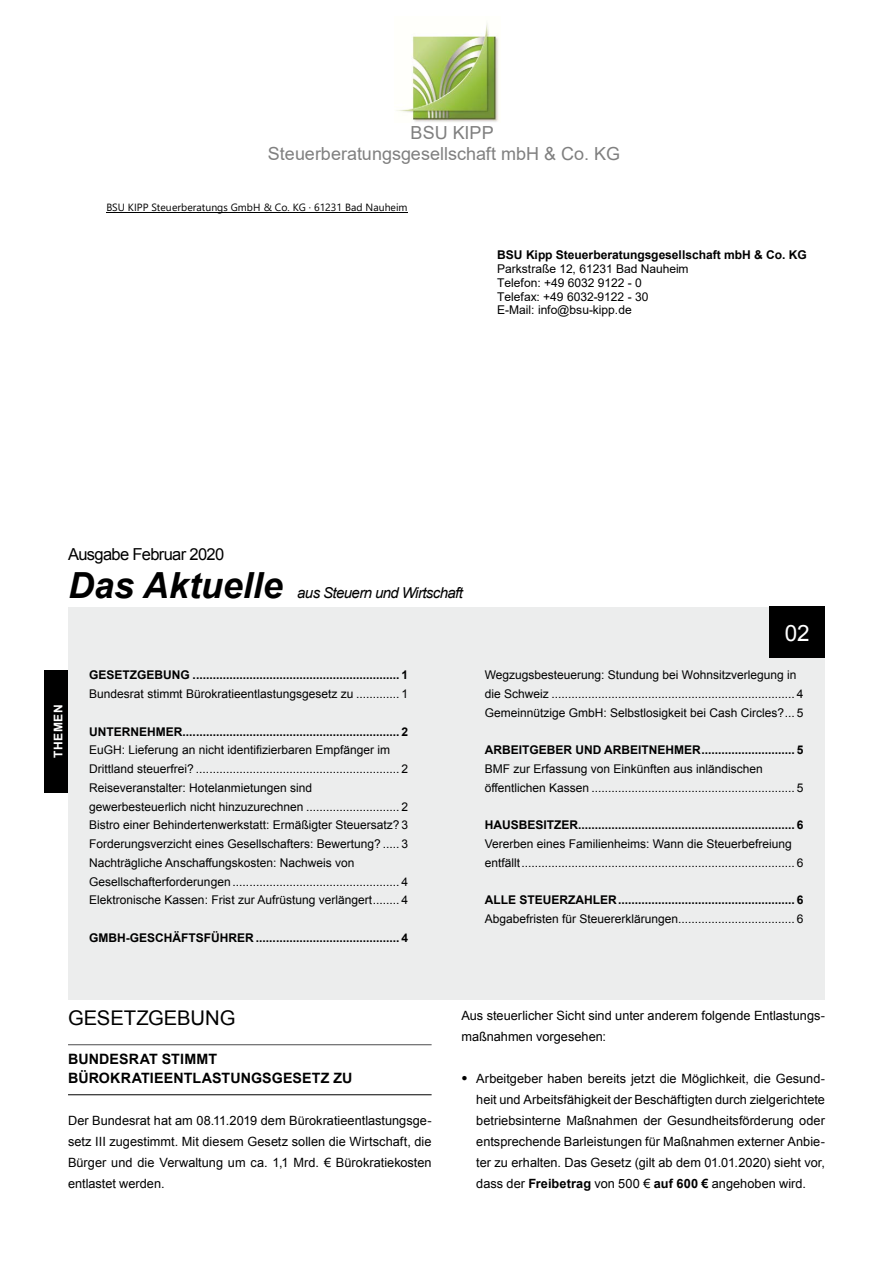
<style>
.page{position:relative;width:893px;height:1263px;background:#fff}
.page>*{position:absolute;margin:0;border:0;box-sizing:border-box;transform-origin:0 0}
.t1{font:italic 700 36px "Arial";color:#000}
.t2{font:22.5px "Arial";color:#fff}
.t3{font:20.25px "Arial";color:#000}
.t4{font:18px/20.7px "Arial";letter-spacing:.005em;color:#808080}
.t5{font:16.5px "Arial";letter-spacing:-.04em;color:#000}
.t6{font:italic 15px "Arial";letter-spacing:-.04em;color:#000}
.t7{font:700 14.25px/19.5px "Arial";letter-spacing:.01em;color:#000}
.t8{font:12.75px/21px "Arial";color:#000;text-align:justify}
.t9{font:12px/18.8px "Arial";color:#000}
.t10{font:700 12px "Arial";color:#000}
.t11{font:12px/13.8px "Arial";letter-spacing:-.005em;color:#000}
.t12{font:700 12px "Arial";letter-spacing:-.005em;color:#000}
.t13{font:700 12px "Arial";letter-spacing:.05em;color:#fff}
.t14{font:10.5px "Segoe UI";letter-spacing:.005em;color:#000}
.s1{font-weight:700}
</style>
<div class="page">
<img style="left:396px;top:23px;width:103px;height:99px">
<hr style="left:106px;top:212px;width:302px;height:1px;background:#000">
<div style="left:68px;top:607px;width:757px;height:392px;background:#eceded"></div>
<hr style="left:68px;top:1044px;width:364px;height:1px;background:#4b4b4d">
<hr style="left:68px;top:1094px;width:364px;height:1px;background:#000">
<div style="left:770px;top:607px;width:55px;height:51px;background:#000"></div>
<div style="left:45px;top:670px;width:23px;height:122px;background:#000"></div>
<h3 class="t4" style="left:268px;top:122px;width:354px;text-indent:143px">BSU KIPP<br>Steuerberatungsgesellschaft mbH &amp; Co. KG</h3>
<p class="t14" style="left:106px;top:199px;width:303px">BSU KIPP Steuerberatungs GmbH &amp; Co. KG · 61231 Bad Nauheim</p>
<p class="t12" style="left:497px;top:247px;width:311px">BSU Kipp Steuerberatungsgesellschaft mbH &amp; Co. KG</p>
<p class="t11" style="left:497px;top:262px;width:193px">Parkstraße 12, 61231 Bad Nauheim<br>Telefon: +49 6032 9122 - 0<br>Telefax: +49 6032-9122 - 30<br>E-Mail: info@bsu-kipp.de</p>
<h3 class="t5" style="left:68px;top:544px;width:158px">Ausgabe Februar 2020</h3>
<h1 class="t1" style="left:68px;top:561px;width:216px">Das Aktuelle</h1>
<p class="t6" style="left:297px;top:583px;width:167px">aus Steuern und Wirtschaft</p>
<p class="t13" style="left:50px;top:758px;width:55px;rotate:-90deg">THEMEN</p>
<p class="t10" style="left:89px;top:667px;width:320px">GESETZGEBUNG .............................................................. 1</p>
<p class="t9" style="left:89px;top:685px;width:320px">Bundesrat stimmt Bürokratieentlastungsgesetz zu ............. 1</p>
<p class="t10" style="left:89px;top:723px;width:320px">UNTERNEHMER................................................................. 2</p>
<p class="t9" style="left:89px;top:741px;width:320px">EuGH: Lieferung an nicht identifizierbaren Empfänger im Drittland steuerfrei? ............................................................. 2<br>Reiseveranstalter: Hotelanmietungen sind gewerbesteuerlich nicht hinzuzurechnen ............................ 2<br>Bistro einer Behindertenwerkstatt: Ermäßigter Steuersatz? 3<br>Forderungsverzicht eines Gesellschafters: Bewertung? ..... 3<br>Nachträgliche Anschaffungskosten: Nachweis von Gesellschafterforderungen .................................................. 4<br>Elektronische Kassen: Frist zur Aufrüstung verlängert........ 4</p>
<p class="t10" style="left:89px;top:930px;width:320px">GMBH-GESCHÄFTSFÜHRER ........................................... 4</p>
<h2 class="t2" style="left:785px;top:618px;width:27px">02</h2>
<p class="t9" style="left:485px;top:666px;width:320px">Wegzugsbesteuerung: Stundung bei Wohnsitzverlegung in die Schweiz ......................................................................... 4<br>Gemeinnützige GmbH: Selbstlosigkeit bei Cash Circles?... 5</p>
<p class="t10" style="left:485px;top:742px;width:320px">ARBEITGEBER UND ARBEITNEHMER............................ 5</p>
<p class="t9" style="left:485px;top:760px;width:320px">BMF zur Erfassung von Einkünften aus inländischen öffentlichen Kassen ............................................................. 5</p>
<p class="t10" style="left:485px;top:817px;width:320px">HAUSBESITZER................................................................. 6</p>
<p class="t9" style="left:485px;top:835px;width:320px">Vererben eines Familienheims: Wann die Steuerbefreiung entfällt.................................................................................. 6</p>
<p class="t10" style="left:485px;top:892px;width:320px">ALLE STEUERZAHLER..................................................... 6</p>
<p class="t9" style="left:485px;top:910px;width:320px">Abgabefristen für Steuererklärungen................................... 6</p>
<h3 class="t3" style="left:68px;top:1005px;width:169px">GESETZGEBUNG</h3>
<p class="t7" style="left:68px;top:1049px;width:286px">BUNDESRAT STIMMT<br>BÜROKRATIEENTLASTUNGSGESETZ ZU</p>
<p class="t8" style="left:68px;top:1110px;width:365px">Der Bundesrat hat am 08.11.2019 dem Bürokratieentlastungsge&shy;setz III zugestimmt. Mit diesem Gesetz sollen die Wirtschaft, die Bürger und die Verwaltung um ca. 1,1 Mrd. € Bürokratiekosten entlastet werden.</p>
<p class="t8" style="left:461px;top:1005px;width:365px">Aus steuerlicher Sicht sind unter anderem folgende Entlastungs&shy;maßnahmen vorgesehen:</p>
<p class="t8" style="left:476px;top:1068px;width:350px;text-indent:-15px"><sup>●</sup> Arbeitgeber haben bereits jetzt die Möglichkeit, die Gesund&shy;heit und Arbeitsfähigkeit der Beschäftigten durch zielgerichtete betriebsinterne Maßnahmen der Gesundheitsförderung oder entsprechende Barleistungen für Maßnahmen externer Anbie&shy;ter zu erhalten. Das Gesetz (gilt ab dem 01.01.2020) sieht vor, dass der <span class="s1">Freibetrag</span> von 500 € <span class="s1">auf 600 €</span> angehoben wird.</p>
</div>
